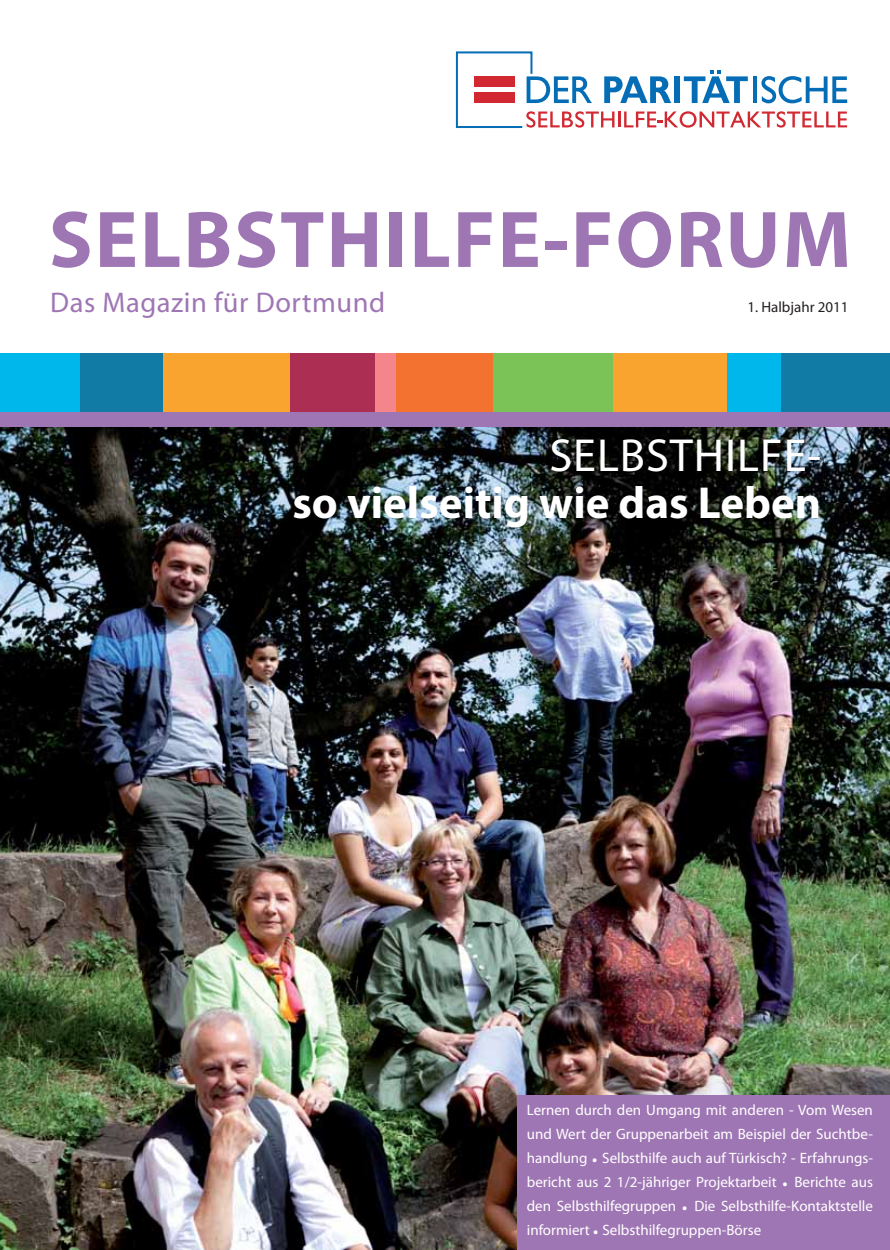
<style>
.page{position:relative;width:890px;height:1250px;background:#fff}
.page>*{position:absolute;margin:0;border:0;box-sizing:border-box;transform-origin:0 0}
.t1{font:700 81px "Myriad";letter-spacing:.025em;color:#9f76b4}
.t2{font:46.5px "Myriad Pro";letter-spacing:.02em;color:#fff}
.t3{font:700 45px "Myriad Pro";color:#fff}
.t4{font:28.5px "Myriad";letter-spacing:.02em;color:#9f76b4}
.t5{font:15px/24px "Myriad Pro";color:#fff;text-align:justify}
.t6{font:15px "Myriad Pro";color:#231f20}
.s1{font-weight:700;font-size:21px}
</style>
<div class="page">
<img style="left:0;top:384px;width:890px;height:865px">
<svg style="left:455px;top:51px;width:392px;height:77px"></svg>
<div style="left:373px;top:353px;width:26px;height:60px;background:#f4858b"></div>
<div style="left:288px;top:353px;width:87px;height:60px;background:#ac2f53"></div>
<div style="left:492px;top:353px;width:124px;height:60px;background:#7bc257"></div>
<div style="left:80px;top:353px;width:84px;height:60px;background:#117aa5"></div>
<div style="left:777px;top:353px;width:113px;height:60px;background:#117aa5"></div>
<div style="left:163px;top:353px;width:126px;height:60px;background:#faa430"></div>
<div style="left:727px;top:353px;width:53px;height:60px;background:#00b7eb"></div>
<div style="left:613px;top:353px;width:114px;height:60px;background:#faa430"></div>
<div style="left:396px;top:353px;width:96px;height:60px;background:#f37230"></div>
<div style="left:0;top:353px;width:79px;height:60px;background:#00b7eb"></div>
<div style="left:0;top:412px;width:890px;height:15px;background:#9f76b4"></div>
<div style="left:517px;top:1094px;width:373px;height:155px;background:#9f76b4"></div>
<h1 class="t1" style="left:49px;top:209px;width:804px">SELBSTHILFE-FORUM</h1>
<h3 class="t4" style="left:50px;top:291px;width:336px">Das Magazin für Dortmund</h3>
<p class="t6" style="left:747px;top:301px;width:103px">1. Halbjahr 2011</p>
<h2 class="t2" style="left:549px;top:438px;width:273px">SELBSTHILFE-</h2>
<h3 class="t3" style="left:292px;top:485px;width:530px">so vielseitig wie das Leben</h3>
<p class="t5" style="left:527px;top:1099px;width:348px">Lernen durch den Umgang mit anderen - Vom Wesen und Wert der Gruppenarbeit am Beispiel der Suchtbe&shy;handlung <span class="s1">.</span> Selbsthilfe auch auf Türkisch? - Erfahrungs&shy;bericht aus 2 1/2-jähriger Projektarbeit <span class="s1">.</span> Berichte aus den Selbsthilfegruppen <span class="s1">.</span> Die Selbsthilfe-Kontaktstelle informiert <span class="s1">.</span> Selbsthilfegruppen-Börse</p>
</div>
